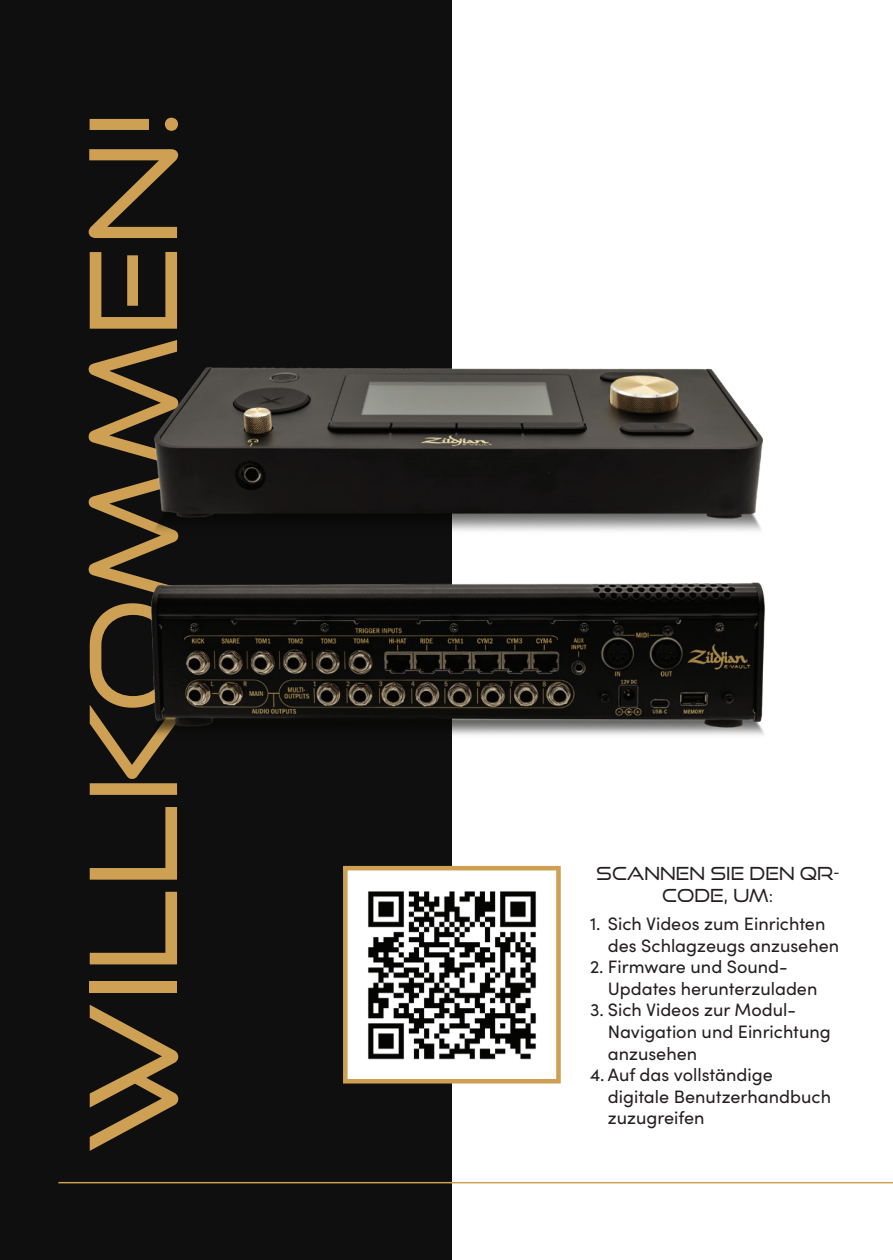
<style>
.page{position:relative;width:893px;height:1260px;background:#fff}
.page>*{position:absolute;margin:0;border:0;box-sizing:border-box;transform-origin:0 0}
.t1{font:120px "Good Times Bk";color:#cda054}
.t2{font:18px/21.6px "Sofia Pro";color:#231f20}
.t3{font:18px/21.6px "Good Times Bk";color:#231f20;text-align:center}
</style>
<div class="page">
<div style="left:0;top:0;width:451px;height:1259px;background:#0e0f0e"></div>
<img style="left:150px;top:565px;width:615px;height:194px">
<img style="left:154px;top:349px;width:609px;height:203px">
<hr style="left:58px;top:1181px;width:834px;height:2px;background:#cda054">
<svg style="left:343px;top:864px;width:218px;height:220px"></svg>
<h1 class="t1" style="left:60px;top:1153px;width:1046px;rotate:-90deg">Willkommen!</h1>
<p class="t3" style="left:596px;top:862px;width:244px">SCANNEN SIE DEN QR-<br>CODE, UM:</p>
<p class="t2" style="left:607px;top:911px;width:233px;text-indent:-18px">1. Sich Videos zum Einrichten des Schlagzeugs anzusehen</p>
<p class="t2" style="left:607px;top:954px;width:211px;text-indent:-18px">2. Firmware und Sound-<br>Updates herunterzuladen</p>
<p class="t2" style="left:607px;top:998px;width:224px;text-indent:-18px">3. Sich Videos zur Modul-<br>Navigation und Einrichtung anzusehen</p>
<p class="t2" style="left:607px;top:1062px;width:224px;text-indent:-18px">4. Auf das vollständige digitale Benutzerhandbuch zuzugreifen</p>
</div>
